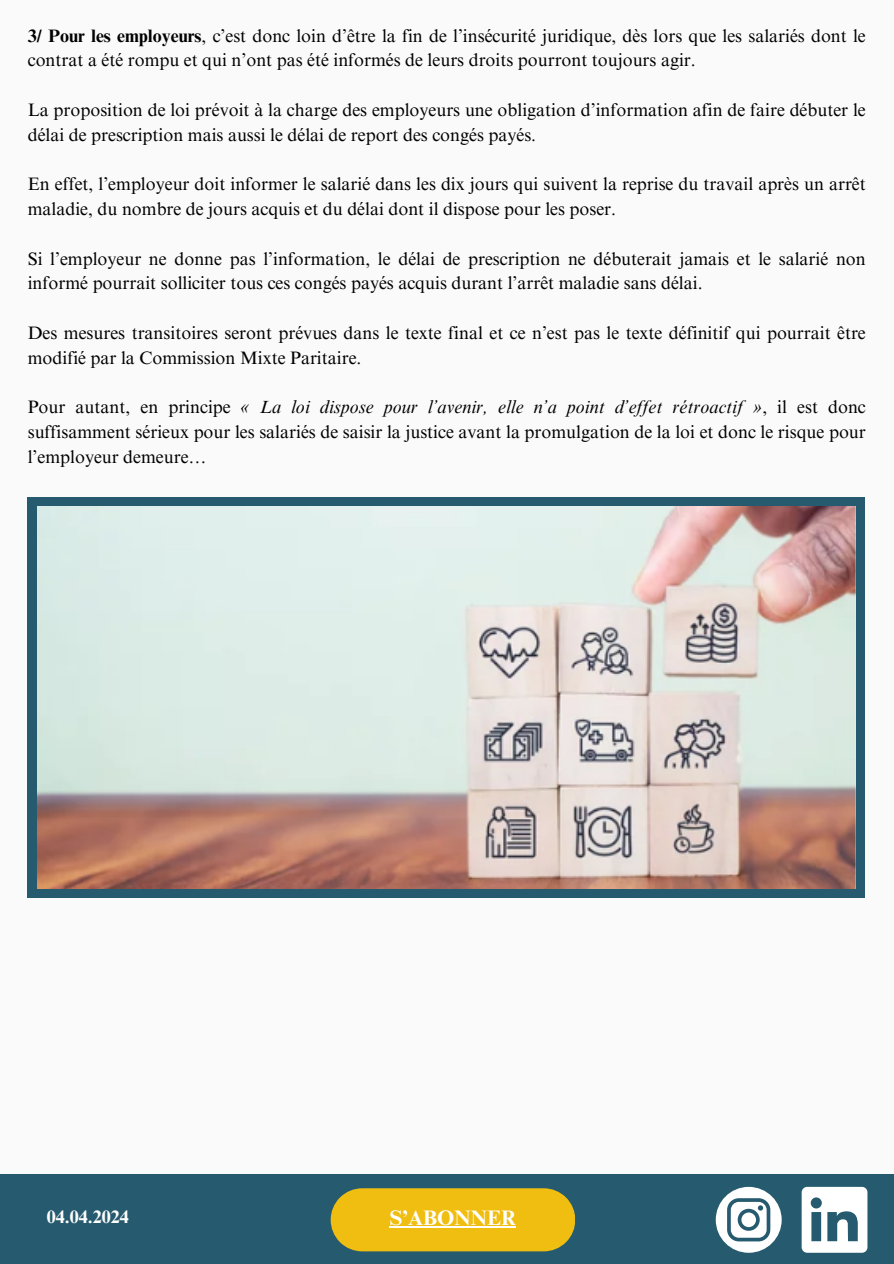
<style>
.page{position:relative;width:894px;height:1264px;background:#fff}
.page>*{position:absolute;margin:0;border:0;box-sizing:border-box;transform-origin:0 0}
.t1{font:700 21px "Times NRMT Pro";color:#fff}
.t2{font:18px/24.8px "Times NRMT Pro";color:#000}
.t3{font:700 18px "Times NRMT Pro";color:#fff}
.s1{font-weight:700}
.s2{font-style:italic}
</style>
<div class="page">
<div style="left:0;top:0;width:893px;height:1263px;background:#fafafa"></div>
<div style="left:0;top:1174px;width:893px;height:89px;background:#265b6f"></div>
<svg style="left:715px;top:1186px;width:66px;height:66px"></svg>
<svg style="left:801px;top:1186px;width:66px;height:66px"></svg>
<svg style="left:330px;top:1188px;width:245px;height:63px;background:#e3b817"></svg>
<div style="left:28px;top:497px;width:836px;height:400px;background:#265b6f"></div>
<img style="left:38px;top:506px;width:817px;height:382px">
<hr style="left:390px;top:1226px;width:126px;height:1px;background:#fff">
<p class="t2" style="left:28px;top:25px;width:839px"><span class="s1">3/ Pour les employeurs</span>, c’est donc loin d’être la fin de l’insécurité juridique, dès lors que les salariés dont le contrat a été rompu et qui n’ont pas été informés de leurs droits pourront toujours agir.</p>
<p class="t2" style="left:28px;top:100px;width:839px">La proposition de loi prévoit à la charge des employeurs une obligation d’information afin de faire débuter le délai de prescription mais aussi le délai de report des congés payés.</p>
<p class="t2" style="left:28px;top:174px;width:839px">En effet, l’employeur doit informer le salarié dans les dix jours qui suivent la reprise du travail après un arrêt maladie, du nombre de jours acquis et du délai dont il dispose pour les poser.</p>
<p class="t2" style="left:28px;top:248px;width:839px">Si l’employeur ne donne pas l’information, le délai de prescription ne débuterait jamais et le salarié non informé pourrait solliciter tous ces congés payés acquis durant l’arrêt maladie sans délai.</p>
<p class="t2" style="left:28px;top:322px;width:839px">Des mesures transitoires seront prévues dans le texte final et ce n’est pas le texte définitif qui pourrait être modifié par la Commission Mixte Paritaire.</p>
<p class="t2" style="left:28px;top:397px;width:839px;text-align:justify">Pour autant, en principe <span class="s2">« La loi dispose pour l’avenir, elle n’a point d’effet rétroactif »</span>, il est donc suffisamment sérieux pour les salariés de saisir la justice avant la promulgation de la loi et donc le risque pour l’employeur demeure…</p>
<p class="t3" style="left:47px;top:1210px;width:83px">04.04.2024</p>
<p class="t1" style="left:390px;top:1210px;width:128px">S’ABONNER</p>
</div>
